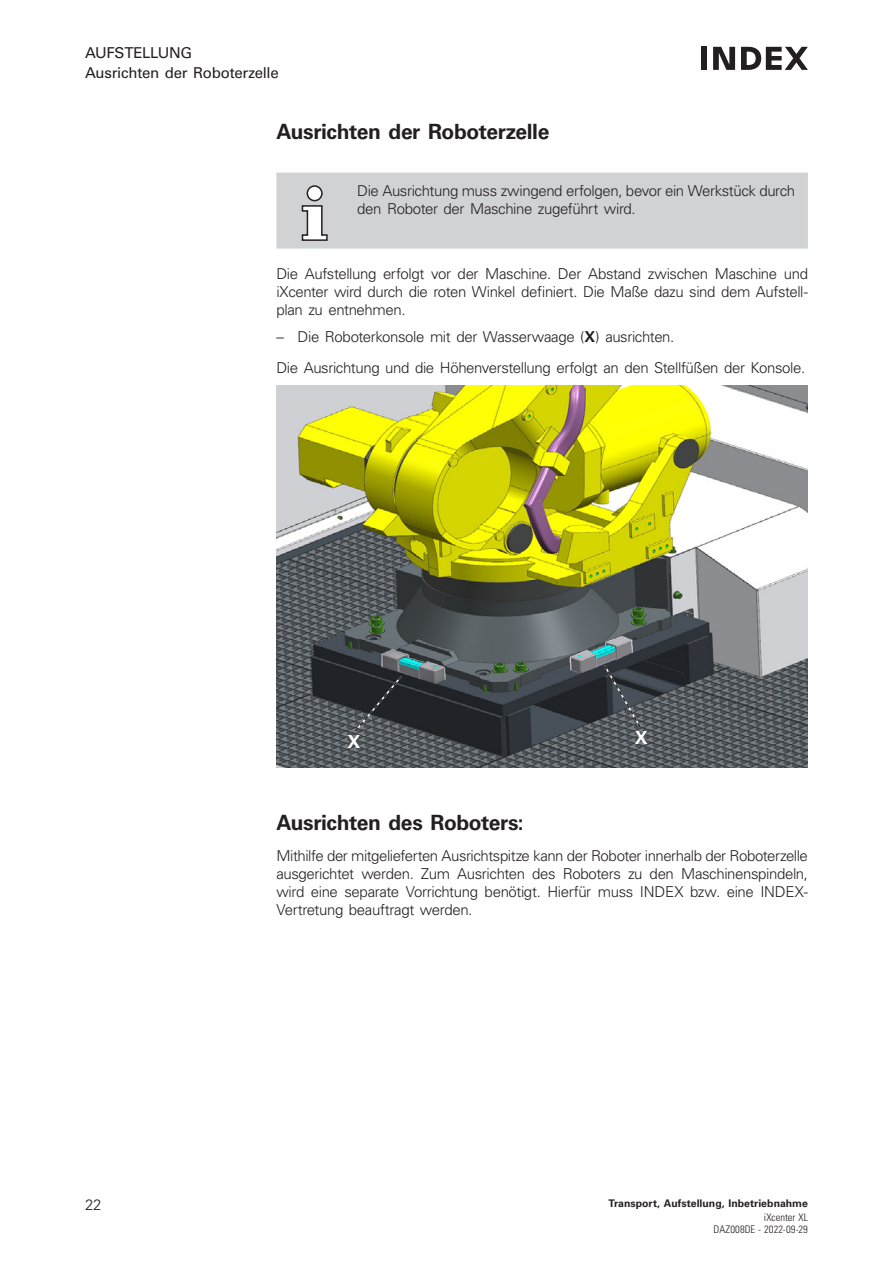
<style>
.page{position:relative;width:893px;height:1263px;background:#fff}
.page>*{position:absolute;margin:0;border:0;box-sizing:border-box;transform-origin:0 0}
.Titel_2{font:700 21px "INDEX Univers";letter-spacing:-.02em;color:#231f20}
.t1{font:700 18px "INDEX Univers";color:#fff}
.Text{font:300 15px/18px "INDEX Univers";letter-spacing:-.025em;color:#231f20;text-align:justify}
.t2{font:15px/20.1px "INDEX Univers";letter-spacing:-.02em;color:#231f20}
.t3{font:700 10.5px "INDEX Univers";color:#231f20}
.t4{font:300 condensed 10.5px "INDEX Univers";letter-spacing:.01em;color:#231f20}
.s1{font-weight:700}
</style>
<div class="page">
<div style="left:702px;top:47px;width:5px;height:23px;background:#231f20"></div>
<svg style="left:713px;top:47px;width:22px;height:23px"></svg>
<svg style="left:741px;top:47px;width:67px;height:23px"></svg>
<div style="left:276px;top:173px;width:532px;height:76px;background:#d1d2d4"></div>
<div style="left:307px;top:186px;width:15px;height:15px;background:#fff;border-radius:50%"></div>
<div style="left:307px;top:185px;width:16px;height:16px;border:2px solid #231f20;border-radius:50%"></div>
<img style="left:276px;top:386px;width:532px;height:381px">
<svg style="left:353px;top:674px;width:50px;height:59px;background:#33363b"></svg>
<svg style="left:602px;top:663px;width:40px;height:66px;background:#43484e"></svg>
<p class="t2" style="left:85px;top:42px;width:195px">Au fstellung<br>Ausrichten der Roboterzelle</p>
<p class="Titel_2" style="left:276px;top:119px;width:274px">Ausrichten der Roboterzelle</p>
<p class="Text" style="left:357px;top:182px;width:440px">Die Ausrichtung muss zwingend erfolgen, bevor ein Werkstück durch den Roboter der Maschine zugeführt wird.</p>
<p class="Text" style="left:276px;top:265px;width:533px">Die Aufstellung erfolgt vor der Maschine. Der Abstand zwischen Maschine und iXcenter wird durch die roten Winkel definiert. Die Maße dazu sind dem Aufstell&shy;plan zu entnehmen.</p>
<p class="Text" style="left:276px;top:328px;width:399px">– Die Roboterkonsole mit der Wasserwaage (<span class="s1">X</span>) ausrichten.</p>
<p class="Text" style="left:276px;top:358px;width:530px">Die Ausrichtung und die Höhenverstellung erfolgt an den Stellfüßen der Konsole.</p>
<p class="t1" style="left:348px;top:731px;width:14px">X</p>
<p class="t1" style="left:635px;top:727px;width:14px">X</p>
<p class="Titel_2" style="left:276px;top:810px;width:249px">Ausrichten des Roboters:</p>
<p class="Text" style="left:276px;top:846px;width:533px">Mithilfe der mitgelieferten Ausrichtspitze kann der Roboter innerhalb der Roboterzelle ausgerichtet werden. Zum Ausrichten des Roboters zu den Maschinenspindeln, wird eine separate Vorrichtung benötigt. Hierfür muss INDEX bzw. eine INDEX-Vertretung beauftragt werden.</p>
<p class="Text" style="left:85px;top:1196px;width:18px">22</p>
<p class="t3" style="left:608px;top:1197px;width:201px">Transport, Aufstellung, Inbetriebnahme</p>
<p class="t4" style="left:714px;top:1223px;width:96px">DAZ008DE - 2022-09-29</p>
<p class="t4" style="left:764px;top:1210px;width:45px">iXcenter XL</p>
</div>
